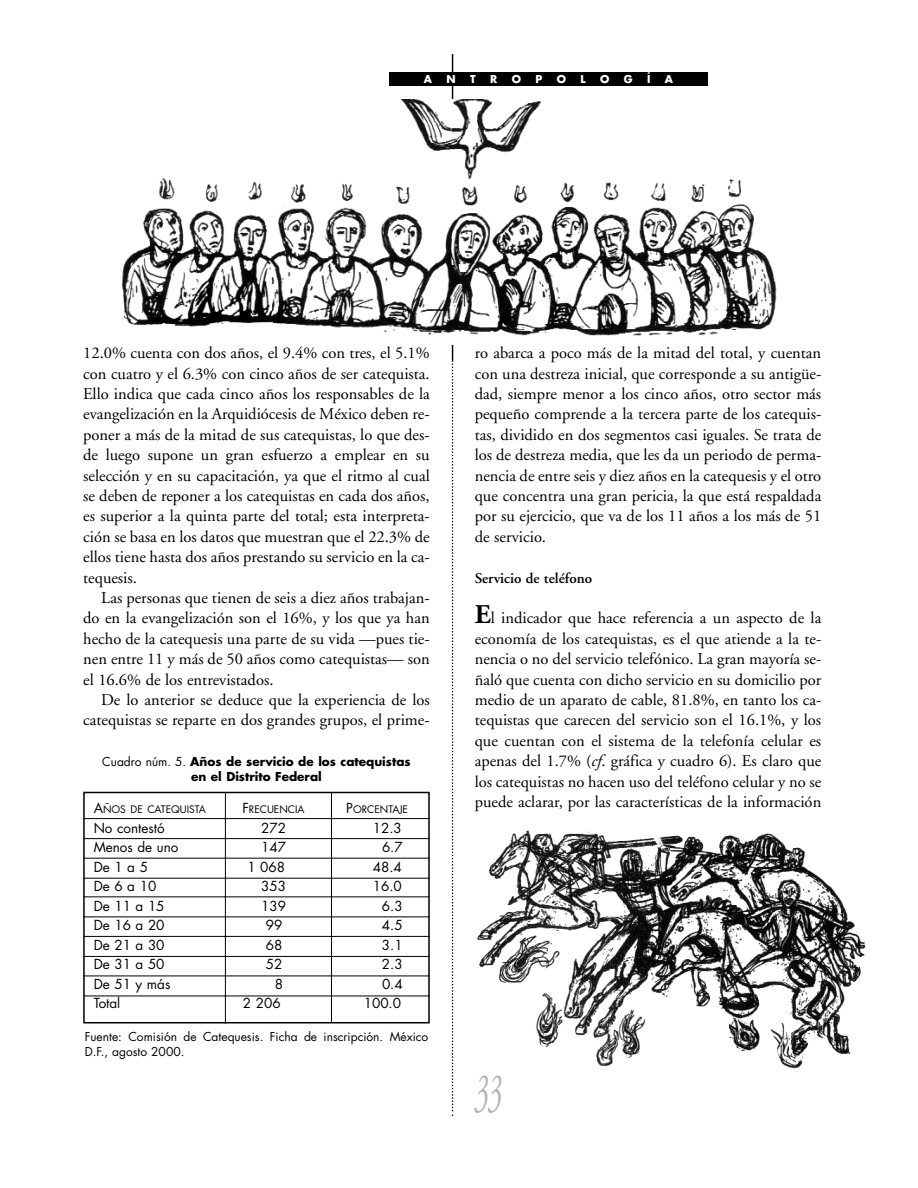
<style>
.page{position:relative;width:918px;height:1188px;background:#fff}
.page>*{position:absolute;margin:0;border:0;box-sizing:border-box;transform-origin:0 0}
.t1{font:italic 54px "Adobe Garamond";color:#b3b3b3;scale:.5 1}
.t2{font:16.5px/20.4px "Adobe Garamond";color:#000;text-align:justify}
.t3{font:600 15px "Adobe Garamond";color:#000}
.t4{font:13.5px "Futura";color:#000}
.t5{font:12px/15px "Futura";color:#000}
.t6{font:700 12px/15px "Futura";color:#000;text-align:center}
.t7{font:700 10.5px "Futura";color:#fff}
.t8{font:10.2px "Futura";color:#000}
.s1{font-weight:400}
.s2{font-size:13.5px}
.s3{font-weight:700;font-size:27px}
.s4{font-style:italic}
</style>
<div class="page">
<hr style="left:452px;top:54px;width:1px;height:306px;background:#000">
<svg style="left:452px;top:360px;width:1px;height:756px"></svg>
<div style="left:389px;top:72px;width:319px;height:14px;background:#000"></div>
<div style="left:83px;top:792px;width:347px;height:231px;border:2px solid #000"></div>
<hr style="left:83px;top:818px;width:347px;height:1px;background:#000">
<hr style="left:83px;top:838px;width:347px;height:1px;background:#000">
<hr style="left:83px;top:858px;width:347px;height:1px;background:#000">
<hr style="left:83px;top:878px;width:347px;height:1px;background:#000">
<hr style="left:83px;top:896px;width:347px;height:1px;background:#000">
<hr style="left:83px;top:916px;width:347px;height:1px;background:#000">
<hr style="left:83px;top:936px;width:347px;height:1px;background:#000">
<hr style="left:83px;top:956px;width:347px;height:1px;background:#000">
<hr style="left:83px;top:976px;width:347px;height:1px;background:#000">
<hr style="left:83px;top:996px;width:347px;height:1px;background:#000">
<hr style="left:225px;top:793px;width:1px;height:231px;background:#000">
<hr style="left:331px;top:792px;width:1px;height:231px;background:#000">
<img style="left:121px;top:99px;width:656px;height:244px">
<img style="left:477px;top:830px;width:388px;height:239px">
<p class="t7" style="left:424px;top:74px;width:10px">A</p>
<p class="t7" style="left:447px;top:74px;width:11px">N</p>
<p class="t7" style="left:470px;top:74px;width:7px">T</p>
<p class="t7" style="left:490px;top:74px;width:9px">R</p>
<p class="t7" style="left:512px;top:74px;width:11px">O</p>
<p class="t7" style="left:535px;top:74px;width:8px">P</p>
<p class="t7" style="left:557px;top:74px;width:11px">O</p>
<p class="t7" style="left:581px;top:74px;width:7px">L</p>
<p class="t7" style="left:600px;top:74px;width:11px">O</p>
<p class="t7" style="left:624px;top:74px;width:10px">G</p>
<p class="t7" style="left:647px;top:74px;width:5px">Í</p>
<p class="t7" style="left:665px;top:74px;width:10px">A</p>
<p class="t2" style="left:83px;top:344px;width:348px">12.0% cuenta con dos años, el 9.4% con tres, el 5.1% con cuatro y el 6.3% con cinco años de ser catequista.<br>Ello indica que cada cinco años los responsables de la evangelización en la Arquidiócesis de México deben re&shy;poner a más de la mitad de sus catequistas, lo que des&shy;de luego supone un gran esfuerzo a emplear en su selección y en su capacitación, ya que el ritmo al cual se deben de reponer a los catequistas en cada dos años, es superior a la quinta parte del total; esta interpreta&shy;ción se basa en los datos que muestran que el 22.3% de ellos tiene hasta dos años prestando su servicio en la ca&shy;tequesis.</p>
<p class="t2" style="left:83px;top:589px;width:348px;text-indent:18px">Las personas que tienen de seis a diez años trabajan&shy;do en la evangelización son el 16%, y los que ya han hecho de la catequesis una parte de su vida —pues tie&shy;nen entre 11 y más de 50 años como catequistas— son el 16.6% de los entrevistados.</p>
<p class="t2" style="left:83px;top:691px;width:348px;text-align:right">De lo anterior se deduce que la experiencia de los catequistas se reparte en dos grandes grupos, el prime-</p>
<p class="t6" style="left:102px;top:755px;width:310px"><span class="s1">Cuadro núm. 5.</span> Años de servicio de los catequistas en el Distrito Federal</p>
<p class="t8" style="left:94px;top:805px;width:114px"><span class="s2">A</span>ÑOS DE CATEQUISTA</p>
<p class="t8" style="left:242px;top:805px;width:64px"><span class="s2">F</span>RECUENCIA</p>
<p class="t8" style="left:346px;top:805px;width:63px"><span class="s2">P</span>ORCENTAJE</p>
<p class="t4" style="left:94px;top:822px;width:73px">No contestó</p>
<p class="t4" style="left:261px;top:822px;width:26px">272</p>
<p class="t4" style="left:373px;top:822px;width:31px">12.3</p>
<p class="t4" style="left:94px;top:841px;width:86px">Menos de uno</p>
<p class="t4" style="left:261px;top:841px;width:26px">147</p>
<p class="t4" style="left:382px;top:841px;width:22px">6.7</p>
<p class="t4" style="left:94px;top:861px;width:56px">De 1 a 5</p>
<p class="t4" style="left:247px;top:861px;width:39px">1 068</p>
<p class="t4" style="left:373px;top:861px;width:31px">48.4</p>
<p class="t4" style="left:94px;top:880px;width:64px">De 6 a 10</p>
<p class="t4" style="left:261px;top:880px;width:26px">353</p>
<p class="t4" style="left:373px;top:880px;width:31px">16.0</p>
<p class="t4" style="left:94px;top:900px;width:72px">De 11 a 15</p>
<p class="t4" style="left:261px;top:900px;width:26px">139</p>
<p class="t4" style="left:382px;top:900px;width:22px">6.3</p>
<p class="t4" style="left:94px;top:919px;width:72px">De 16 a 20</p>
<p class="t4" style="left:266px;top:919px;width:18px">99</p>
<p class="t4" style="left:382px;top:919px;width:22px">4.5</p>
<p class="t4" style="left:94px;top:939px;width:72px">De 21 a 30</p>
<p class="t4" style="left:266px;top:939px;width:18px">68</p>
<p class="t4" style="left:382px;top:939px;width:22px">3.1</p>
<p class="t4" style="left:94px;top:958px;width:72px">De 31 a 50</p>
<p class="t4" style="left:266px;top:958px;width:18px">52</p>
<p class="t4" style="left:382px;top:958px;width:22px">2.3</p>
<p class="t4" style="left:94px;top:978px;width:78px">De 51 y más</p>
<p class="t4" style="left:275px;top:978px;width:10px">8</p>
<p class="t4" style="left:382px;top:978px;width:22px">0.4</p>
<p class="t4" style="left:94px;top:997px;width:28px">Total</p>
<p class="t4" style="left:243px;top:997px;width:39px">2 206</p>
<p class="t4" style="left:364px;top:997px;width:39px">100.0</p>
<p class="t5" style="left:85px;top:1030px;width:345px">Fuente: Comisión de Catequesis. Ficha de inscripción. México<br>D.F., agosto 2000.</p>
<p class="t2" style="left:475px;top:344px;width:348px">ro abarca a poco más de la mitad del total, y cuentan con una destreza inicial, que corresponde a su antigüe&shy;dad, siempre menor a los cinco años, otro sector más pequeño comprende a la tercera parte de los catequis&shy;tas, dividido en dos segmentos casi iguales. Se trata de los de destreza media, que les da un periodo de perma&shy;nencia de entre seis y diez años en la catequesis y el otro que concentra una gran pericia, la que está respaldada por su ejercicio, que va de los 11 años a los más de 51 de servicio.</p>
<p class="t3" style="left:475px;top:572px;width:119px">Servicio de teléfono</p>
<p class="t2" style="left:475px;top:609px;width:348px"><span class="s3">E</span>l indicador que hace referencia a un aspecto de la economía de los catequistas, es el que atiende a la te&shy;nencia o no del servicio telefónico. La gran mayoría se&shy;ñaló que cuenta con dicho servicio en su domicilio por medio de un aparato de cable, 81.8%, en tanto los ca&shy;tequistas que carecen del servicio son el 16.1%, y los que cuentan con el sistema de la telefonía celular es apenas del 1.7% (<span class="s4">cf</span>. gráfica y cuadro 6). Es claro que los catequistas no hacen uso del teléfono celular y no se puede aclarar, por las características de la información</p>
<h1 class="t1" style="left:475px;top:1071px;width:55px">33</h1>
</div>
